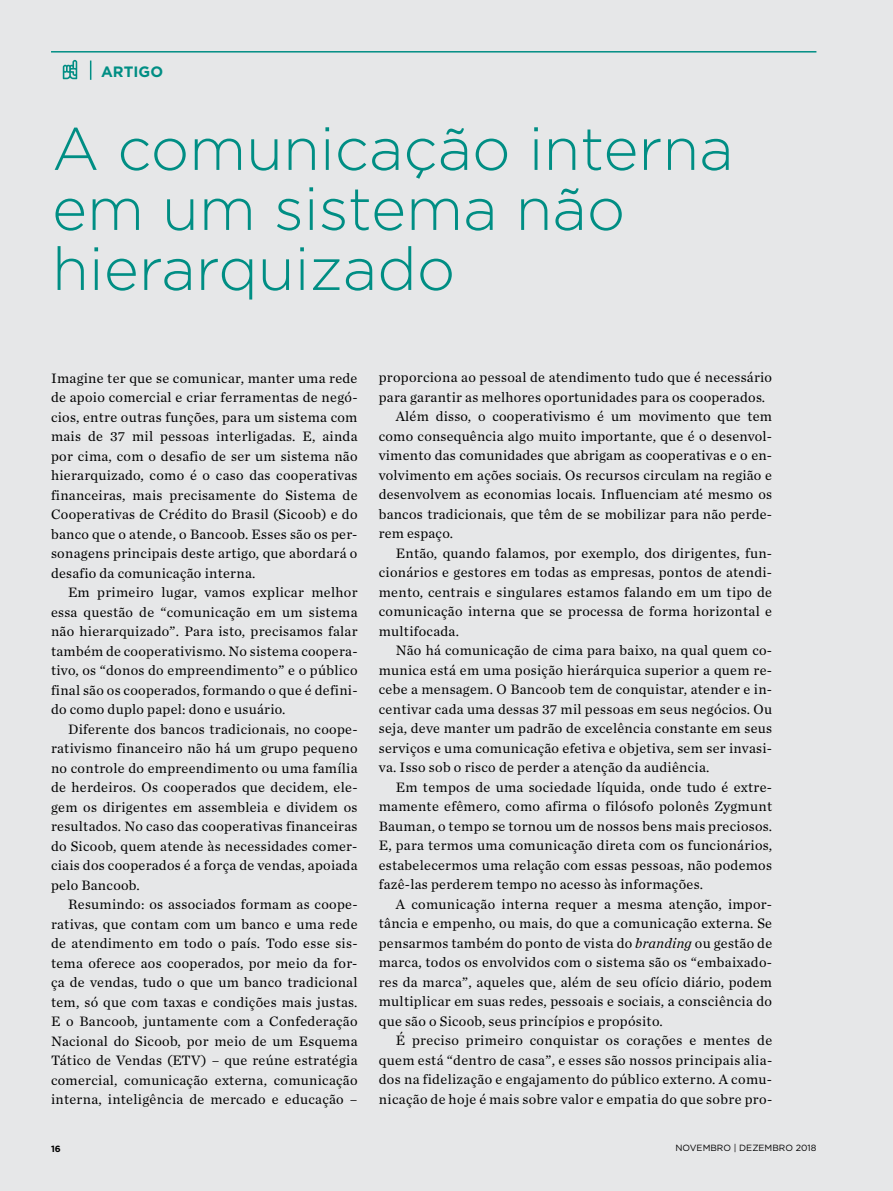
<style>
.page{position:relative;width:893px;height:1191px;background:#e6e7e8}
.page>*{position:absolute;margin:0;border:0;box-sizing:border-box;transform-origin:0 0}
.t1{font:300 60px/60px "Gotham";color:#008e84}
.t2{font:700 15px "Gotham";color:#008e84}
.t3{font:14.25px/19.5px "Chronicle Text G1";letter-spacing:.02em;color:#000;text-align:justify}
.t4{font:9px "Gotham";color:#000}
.t5{font:700 9px "Gotham";color:#000}
.s1{font-style:italic}
</style>
<div class="page">
<hr style="left:51px;top:51px;width:765px;height:2px;background:#008e84">
<svg style="left:90px;top:61px;width:1px;height:19px"></svg>
<svg style="left:63px;top:60px;width:14px;height:19px"></svg>
<p class="t2" style="left:101px;top:61px;width:63px">ARTIGO</p>
<h1 class="t1" style="left:52px;top:117px;width:683px">A comunicação interna em um sistema não hierarquizado</h1>
<p class="t3" style="left:51px;top:367px;width:308px">Imagine ter que se comunicar, manter uma rede de apoio comercial e criar ferramentas de negó&shy;cios, entre outras funções, para um sistema com mais de 37 mil pessoas interligadas. E, ainda por cima, com o desafio de ser um sistema não hierarquizado, como é o caso das cooperativas financeiras, mais precisamente do Sistema de Cooperativas de Crédito do Brasil (Sicoob) e do banco que o atende, o Bancoob. Esses são os per&shy;sonagens principais deste artigo, que abordará o desafio da comunicação interna.</p>
<p class="t3" style="left:51px;top:582px;width:308px;text-indent:17px">Em primeiro lugar, vamos explicar melhor essa questão de “comunicação em um sistema não hierarquizado”. Para isto, precisamos falar também de cooperativismo. No sistema coopera&shy;tivo, os “donos do empreendimento” e o público final são os cooperados, formando o que é defini&shy;do como duplo papel: dono e usuário.</p>
<p class="t3" style="left:51px;top:718px;width:308px;text-indent:17px">Diferente dos bancos tradicionais, no coope&shy;rativismo financeiro não há um grupo pequeno no controle do empreendimento ou uma família de herdeiros. Os cooperados que decidem, ele&shy;gem os dirigentes em assembleia e dividem os resultados. No caso das cooperativas financeiras do Sicoob, quem atende às necessidades comer&shy;ciais dos cooperados é a força de vendas, apoiada pelo Bancoob.</p>
<p class="t3" style="left:51px;top:894px;width:308px;text-indent:17px">Resumindo: os associados formam as coope&shy;rativas, que contam com um banco e uma rede de atendimento em todo o país. Todo esse sis&shy;tema oferece aos cooperados, por meio da for&shy;ça de vendas, tudo o que um banco tradicional tem, só que com taxas e condições mais justas.<br>E o Bancoob, juntamente com a Confederação Nacional do Sicoob, por meio de um Esquema Tático de Vendas (ETV) – que reúne estratégia comercial, comunicação externa, comunicação interna, inteligência de mercado e educação –</p>
<p class="t3" style="left:379px;top:367px;width:395px">proporciona ao pessoal de atendimento tudo que é necessário</p>
<p class="t3" style="left:379px;top:387px;width:388px">para garantir as melhores oportunidades para os cooperados.</p>
<p class="t3" style="left:396px;top:406px;width:378px">Além disso, o cooperativismo é um movimento que tem</p>
<p class="t3" style="left:379px;top:425px;width:395px">como consequência algo muito importante, que é o desenvol-</p>
<p class="t3" style="left:379px;top:445px;width:395px">vimento das comunidades que abrigam as cooperativas e o en-</p>
<p class="t3" style="left:379px;top:464px;width:395px">volvimento em ações sociais. Os recursos circulam na região e</p>
<p class="t3" style="left:379px;top:484px;width:395px">desenvolvem as economias locais. Influenciam até mesmo os</p>
<p class="t3" style="left:379px;top:503px;width:395px">bancos tradicionais, que têm de se mobilizar para não perde-</p>
<p class="t3" style="left:379px;top:523px;width:76px">rem espaço.</p>
<p class="t3" style="left:396px;top:542px;width:378px">Então, quando falamos, por exemplo, dos dirigentes, fun-</p>
<p class="t3" style="left:379px;top:562px;width:395px">cionários e gestores em todas as empresas, pontos de atendi-</p>
<p class="t3" style="left:379px;top:581px;width:395px">mento, centrais e singulares estamos falando em um tipo de</p>
<p class="t3" style="left:379px;top:601px;width:395px">comunicação interna que se processa de forma horizontal e</p>
<p class="t3" style="left:379px;top:620px;width:82px">multifocada.</p>
<p class="t3" style="left:396px;top:640px;width:378px">Não há comunicação de cima para baixo, na qual quem co-</p>
<p class="t3" style="left:379px;top:659px;width:395px">munica está em uma posição hierárquica superior a quem re-</p>
<p class="t3" style="left:379px;top:679px;width:395px">cebe a mensagem. O Bancoob tem de conquistar, atender e in-</p>
<p class="t3" style="left:379px;top:698px;width:395px">centivar cada uma dessas 37 mil pessoas em seus negócios. Ou</p>
<p class="t3" style="left:379px;top:718px;width:395px">seja, deve manter um padrão de excelência constante em seus</p>
<p class="t3" style="left:379px;top:737px;width:395px">serviços e uma comunicação efetiva e objetiva, sem ser invasi-</p>
<p class="t3" style="left:379px;top:757px;width:332px">va. Isso sob o risco de perder a atenção da audiência.</p>
<p class="t3" style="left:396px;top:776px;width:378px">Em tempos de uma sociedade líquida, onde tudo é extre-</p>
<p class="t3" style="left:379px;top:796px;width:395px">mamente efêmero, como afirma o filósofo polonês Zygmunt</p>
<p class="t3" style="left:379px;top:815px;width:395px">Bauman, o tempo se tornou um de nossos bens mais preciosos.</p>
<p class="t3" style="left:379px;top:835px;width:395px">E, para termos uma comunicação direta com os funcionários,</p>
<p class="t3" style="left:379px;top:854px;width:395px">estabelecermos uma relação com essas pessoas, não podemos</p>
<p class="t3" style="left:379px;top:874px;width:326px">fazê-las perderem tempo no acesso às informações.</p>
<p class="t3" style="left:396px;top:893px;width:378px">A comunicação interna requer a mesma atenção, impor-</p>
<p class="t3" style="left:379px;top:913px;width:395px">tância e empenho, ou mais, do que a comunicação externa. Se</p>
<p class="t3" style="left:379px;top:932px;width:395px">pensarmos também do ponto de vista do <span class="s1">branding</span> ou gestão de</p>
<p class="t3" style="left:379px;top:952px;width:395px">marca, todos os envolvidos com o sistema são os “embaixado-</p>
<p class="t3" style="left:379px;top:971px;width:395px">res da marca”, aqueles que, além de seu ofício diário, podem</p>
<p class="t3" style="left:379px;top:991px;width:395px">multiplicar em suas redes, pessoais e sociais, a consciência do</p>
<p class="t3" style="left:379px;top:1010px;width:285px">que são o Sicoob, seus princípios e propósito.</p>
<p class="t3" style="left:396px;top:1030px;width:378px">É preciso primeiro conquistar os corações e mentes de</p>
<p class="t3" style="left:379px;top:1049px;width:395px">quem está “dentro de casa”, e esses são nossos principais alia-</p>
<p class="t3" style="left:379px;top:1069px;width:395px">dos na fidelização e engajamento do público externo. A comu-</p>
<p class="t3" style="left:379px;top:1088px;width:395px">nicação de hoje é mais sobre valor e empatia do que sobre pro-</p>
<p class="t5" style="left:51px;top:1142px;width:11px">16</p>
<p class="t4" style="left:675px;top:1141px;width:142px">NOVEMBRO | DEZEMBRO 2018</p>
</div>
